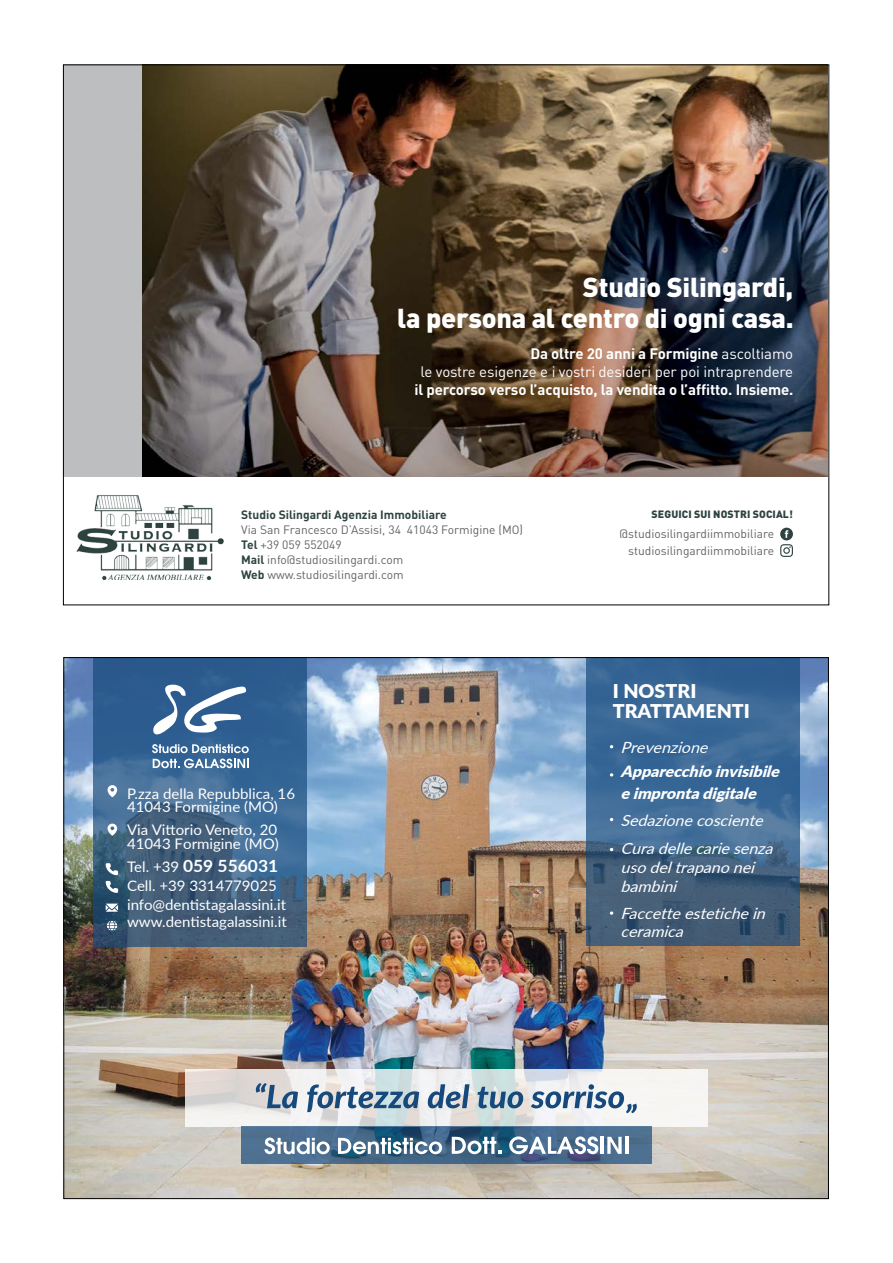
<style>
.page{position:relative;width:893px;height:1263px;background:#fff}
.page>*{position:absolute;margin:0;border:0;box-sizing:border-box;transform-origin:0 0}
.t1{font:900 27px/31.5px "DIN Pro";letter-spacing:-.01em;color:#fff;text-align:right}
.t2{font:900 19.05px/21px "Lato";color:#fff}
.t3{font:700 16.8px "Lato";color:#fff}
.t4{font:italic 15.45px/18.8px "Lato";color:#fff}
.t5{font:italic 900 15.45px/21.3px "Lato";color:#fff}
.t6{font:15px/18px "DIN Pro";letter-spacing:-.01em;color:#fff;text-align:right}
.t7{font:700 15px "DIN Pro";letter-spacing:-.01em;color:#fff}
.t8{font:14.55px/13.8px "Lato";color:#fff}
.t9{font:12px/15px "DIN Pro";color:#636466}
.t10{font:700 12px "DIN Pro";color:#2e4340}
.t11{font:900 10.5px "DIN Pro";letter-spacing:.01em;color:#2e4340}
.s1{font-weight:700}
.s2{font-weight:700;color:#2e4340}
.s3{font-weight:400;font-size:14.55px}
</style>
<div class="page">
<img style="left:65px;top:659px;width:762px;height:538px">
<svg style="left:185px;top:1069px;width:523px;height:57px;fill:#f0f0f0"></svg>
<svg style="left:241px;top:1126px;width:410px;height:38px;background:#426688"></svg>
<svg style="left:94px;top:659px;width:213px;height:288px;background:#3b6188"></svg>
<svg style="left:587px;top:659px;width:213px;height:287px;background:#3e658c"></svg>
<svg style="left:152px;top:685px;width:95px;height:50px"></svg>
<svg style="left:152px;top:744px;width:97px;height:24px"></svg>
<svg style="left:610px;top:911px;width:3px;height:4px"></svg>
<svg style="left:256px;top:1083px;width:42px;height:25px"></svg>
<svg style="left:307px;top:1084px;width:112px;height:28px"></svg>
<svg style="left:428px;top:1084px;width:41px;height:24px"></svg>
<svg style="left:477px;top:1087px;width:46px;height:21px"></svg>
<svg style="left:531px;top:1084px;width:106px;height:29px"></svg>
<svg style="left:106px;top:863px;width:12px;height:12px"></svg>
<svg style="left:106px;top:881px;width:12px;height:12px"></svg>
<svg style="left:108px;top:785px;width:9px;height:12px"></svg>
<svg style="left:108px;top:824px;width:9px;height:12px"></svg>
<svg style="left:106px;top:903px;width:12px;height:9px"></svg>
<svg style="left:107px;top:921px;width:10px;height:9px"></svg>
<svg style="left:264px;top:1137px;width:66px;height:17px"></svg>
<svg style="left:338px;top:1138px;width:104px;height:16px"></svg>
<svg style="left:452px;top:1137px;width:49px;height:17px"></svg>
<svg style="left:509px;top:1136px;width:89px;height:18px"></svg>
<hr style="left:601px;top:1137px;width:3px;height:17px;background:#fff">
<svg style="left:607px;top:1137px;width:15px;height:17px"></svg>
<hr style="left:625px;top:1137px;width:3px;height:17px;background:#fff">
<div style="left:63px;top:64px;width:765px;height:413px;background:#bcbec0"></div>
<img style="left:142px;top:66px;width:685px;height:411px">
<img style="left:76px;top:495px;width:148px;height:84px">
<svg style="left:780px;top:528px;width:13px;height:12px"></svg>
<svg style="left:785px;top:530px;width:3px;height:8px"></svg>
<svg style="left:780px;top:544px;width:13px;height:13px"></svg>
<h1 class="t1" style="left:397px;top:268px;width:398px">Studio Silingardi,<br>la persona al centro di ogni casa.</h1>
<p class="t6" style="left:421px;top:343px;width:374px"><span class="s1">Da oltre 20 anni a Formigine</span> ascoltiamo<br>le vostre esigenze e i vostri desideri per poi intraprendere</p>
<p class="t7" style="left:414px;top:377px;width:381px">il percorso verso l’acquisto, la vendita o l’affitto. Insieme.</p>
<p class="t10" style="left:241px;top:505px;width:207px">Studio Silingardi Agenzia Immobiliare</p>
<p class="t9" style="left:241px;top:521px;width:284px">Via San Francesco D’Assisi, 34 41043 Formigine (MO)<br><span class="s2">Tel</span> +39 059 552049<br><span class="s2">Mail</span> info@studiosilingardi.com<br><span class="s2">Web</span> www.studiosilingardi.com</p>
<p class="t8" style="left:127px;top:786px;width:170px">P.zza della Repubblica, 16<br>41043 Formigine (MO)</p>
<p class="t8" style="left:127px;top:822px;width:153px">Via Vittorio Veneto, 20<br>41043 Formigine (MO)</p>
<h3 class="t3" style="left:127px;top:853px;width:153px"><span class="s3">Tel. +39</span> 059 556031</h3>
<p class="t8" style="left:127px;top:876px;width:160px;line-height:18.8px">Cell. +39 3314779025 info@dentistagalassini.it</p>
<p class="t8" style="left:127px;top:915px;width:161px">www.dentistagalassini.it</p>
<p class="t11" style="left:652px;top:505px;width:143px">SEGUICI SUI NOSTRI SOCIAL!</p>
<p class="t9" style="left:620px;top:524px;width:156px;line-height:16.5px;text-align:right">@studiosilingardiimmobiliare studiosilingardiimmobiliare</p>
<h2 class="t2" style="left:613px;top:679px;width:139px">I NOSTRI<br>TRATTAMENTI</h2>
<p class="t4" style="left:621px;top:737px;width:94px">Prevenzione</p>
<p class="t5" style="left:620px;top:760px;width:166px">Apparecchioinvisibile eimprontadigitale</p>
<p class="t4" style="left:621px;top:806px;width:159px;line-height:28.2px">Sedazionecosciente<br>Curadellecariesenza</p>
<p class="t4" style="left:621px;top:857px;width:141px">usodel trapanonei bambini</p>
<p class="t4" style="left:621px;top:903px;width:152px">Faccetteestetichein ceramica</p>
</div>
